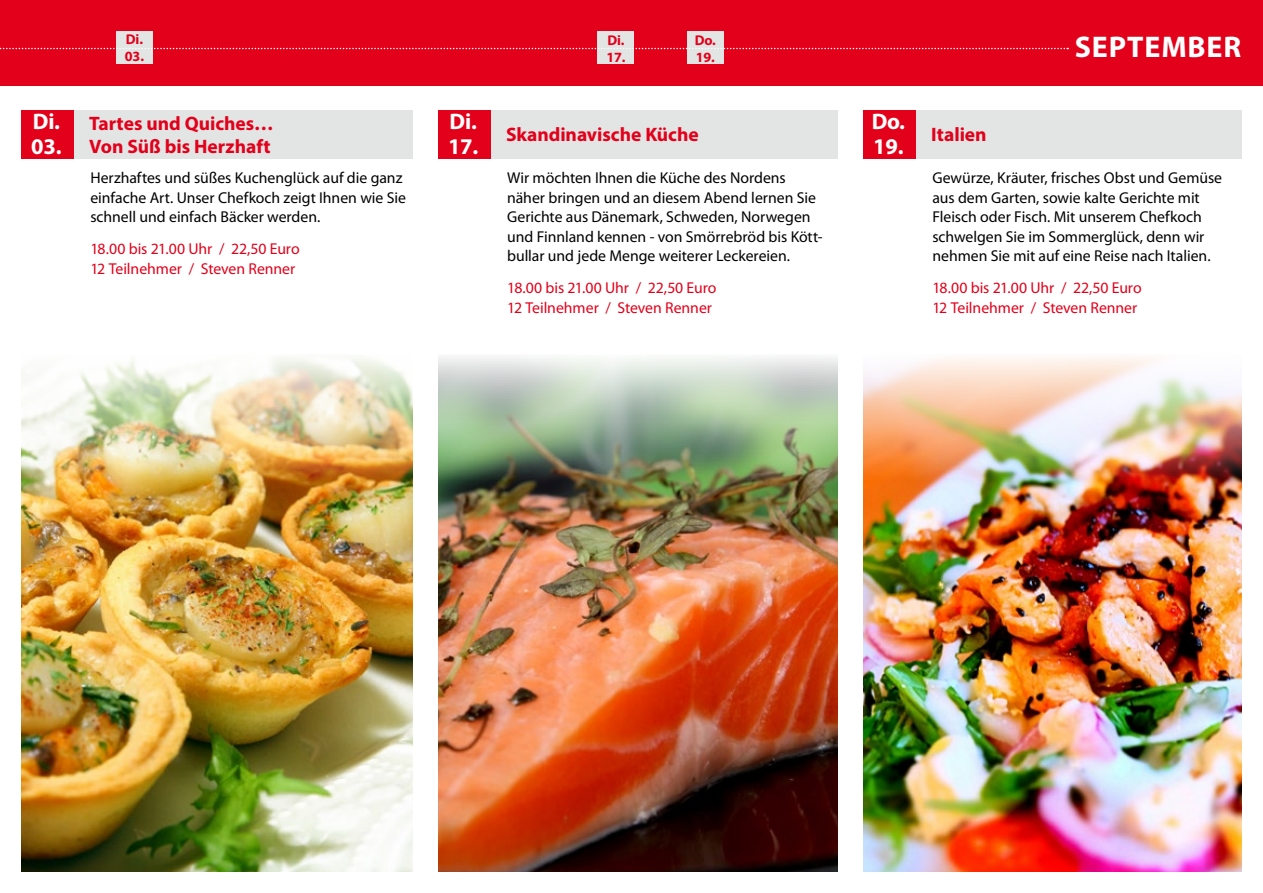
<style>
.page{position:relative;width:1263px;height:893px;background:#fff}
.page>*{position:absolute;margin:0;border:0;box-sizing:border-box;transform-origin:0 0}
.t1{font:700 30px "Myriad Pro";letter-spacing:.03em;color:#fff}
.t2{font:700 22.5px "Myriad Pro";color:#fff}
.t3{font:700 22.5px "Myriad Pro";color:#fff}
.t4{font:700 19.5px/23.4px "Myriad Pro";color:#e2001a}
.t5{font:15.75px/19.5px "Myriad Pro";color:#000}
.t6{font:15.75px/19.5px "Myriad Pro";letter-spacing:-.005em;color:#e2001a}
.t7{font:700 14.1px "Myriad Pro";color:#e2001a}
.t8{font:700 14.1px "Myriad Pro";color:#e2001a}
</style>
<div class="page">
<div style="left:0;top:0;width:1263px;height:85px;background:#e2001a"></div>
<div style="left:687px;top:31px;width:36px;height:33px;background:#e3e4e4"></div>
<div style="left:116px;top:31px;width:36px;height:33px;background:#e3e4e4"></div>
<div style="left:597px;top:31px;width:37px;height:33px;background:#e3e4e4"></div>
<svg style="left:0;top:48px;width:1068px;height:1px"></svg>
<div style="left:438px;top:110px;width:400px;height:48px;background:#e3e4e4"></div>
<div style="left:438px;top:110px;width:52px;height:48px;background:#e2001a"></div>
<div style="left:863px;top:110px;width:379px;height:48px;background:#e3e4e4"></div>
<div style="left:863px;top:110px;width:52px;height:48px;background:#e2001a"></div>
<img style="left:21px;top:357px;width:391px;height:515px">
<img style="left:438px;top:357px;width:400px;height:515px">
<img style="left:863px;top:357px;width:379px;height:515px">
<div style="left:21px;top:110px;width:391px;height:48px;background:#e3e4e4"></div>
<div style="left:21px;top:110px;width:53px;height:48px;background:#e2001a"></div>
<h2 class="t2" style="left:33px;top:107px;width:29px">Di.</h2>
<h2 class="t3" style="left:31px;top:132px;width:32px">03.</h2>
<p class="t7" style="left:126px;top:31px;width:19px">Di.</p>
<p class="t8" style="left:125px;top:47px;width:21px">03.</p>
<p class="t4" style="left:89px;top:111px;width:186px">Tartes und Quiches…<br>Von Süß bis Herzhaft</p>
<p class="t5" style="left:90px;top:168px;width:317px">Herzhaftes und süßes Kuchenglück auf die ganz einfache Art. Unser Chefkoch zeigt Ihnen wie Sie schnell und einfach Bäcker werden.</p>
<p class="t6" style="left:90px;top:239px;width:211px">18.00 bis 21.00 Uhr / 22,50 Euro<br>12 Teilnehmer / Steven Renner</p>
<h2 class="t2" style="left:450px;top:107px;width:29px">Di.</h2>
<h2 class="t3" style="left:448px;top:132px;width:32px">17.</h2>
<p class="t7" style="left:607px;top:31px;width:19px">Di.</p>
<p class="t8" style="left:606px;top:48px;width:21px">17.</p>
<p class="t7" style="left:695px;top:31px;width:22px">Do.</p>
<p class="t8" style="left:696px;top:48px;width:21px">19.</p>
<p class="t4" style="left:506px;top:122px;width:194px">Skandinavische Küche</p>
<p class="t5" style="left:507px;top:168px;width:317px">Wir möchten Ihnen die Küche des Nordens näher bringen und an diesem Abend lernen Sie Gerichte aus Dänemark, Schweden, Norwegen und Finnland kennen - von Smörrebröd bis Kött&shy;bullar und jede Menge weiterer Leckereien.</p>
<p class="t6" style="left:507px;top:278px;width:211px">18.00 bis 21.00 Uhr / 22,50 Euro<br>12 Teilnehmer / Steven Renner</p>
<h2 class="t2" style="left:872px;top:107px;width:35px">Do.</h2>
<h2 class="t3" style="left:873px;top:132px;width:32px">19.</h2>
<p class="t4" style="left:931px;top:122px;width:57px">Italien</p>
<h1 class="t1" style="left:1075px;top:28px;width:168px">SEPTEMBER</h1>
<p class="t5" style="left:932px;top:168px;width:291px">Gewürze, Kräuter, frisches Obst und Gemüse aus dem Garten, sowie kalte Gerichte mit Fleisch oder Fisch. Mit unserem Chefkoch schwelgen Sie im Sommerglück, denn wir nehmen Sie mit auf eine Reise nach Italien.</p>
<p class="t6" style="left:932px;top:278px;width:211px">18.00 bis 21.00 Uhr / 22,50 Euro<br>12 Teilnehmer / Steven Renner</p>
</div>
